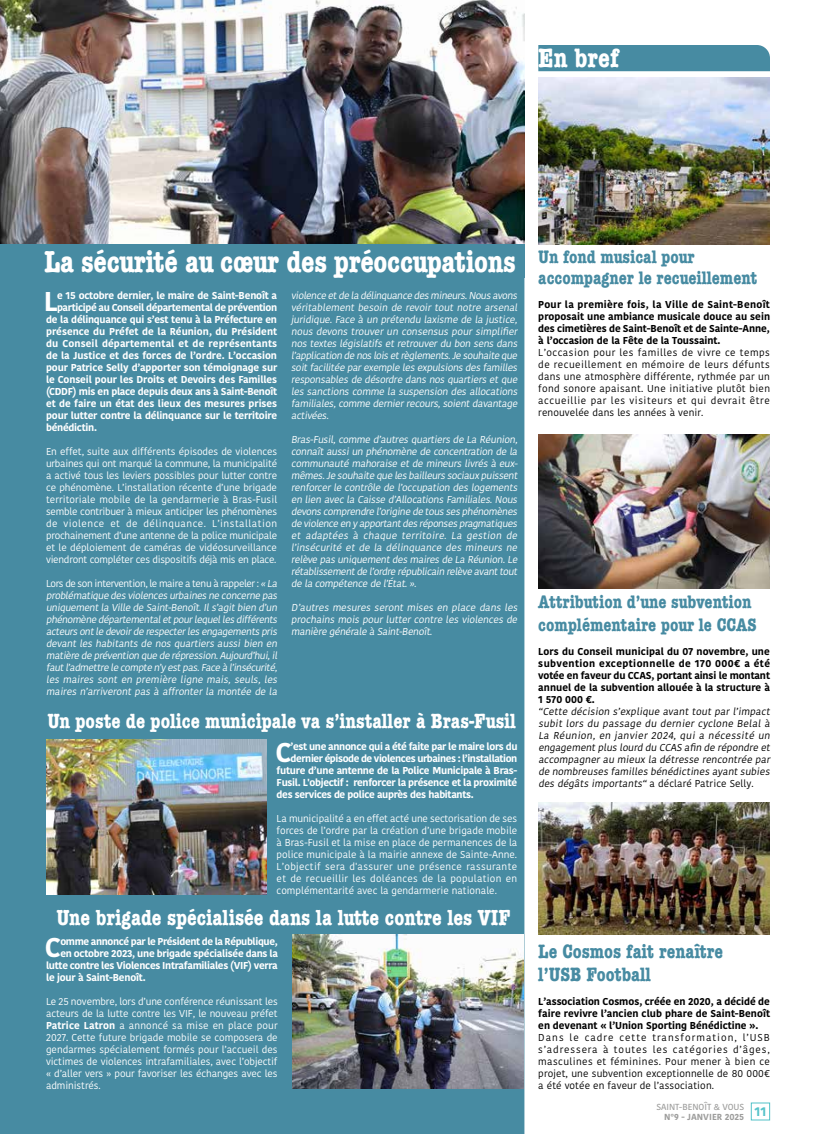
<style>
.page{position:relative;width:815px;height:1134px;background:#fff}
.page>*{position:absolute;margin:0;border:0;box-sizing:border-box;transform-origin:0 0}
.t1{font:700 condensed 31.25px "American Typewriter";letter-spacing:-.01em;color:#fff}
.t2{font:700 condensed 27.5px "American Typewriter";color:#fff}
.t3{font:700 27.12px "Kohinoor Bangla";color:#fff}
.t4{font:700 condensed 22.5px "American Typewriter";color:#fff}
.t5{font:700 condensed 21.25px "American Typewriter";color:#fff}
.t6{font:700 condensed 20px/22.5px "American Typewriter";color:#478ba2}
.t7{font:700 condensed 18.75px/22.5px "American Typewriter";color:#478ba2}
.t8{font:10px/12px "Kohinoor Bangla";letter-spacing:-.015em;color:#fff;text-align:justify}
.t9{font:10px/12px "Kohinoor Bangla";letter-spacing:.01em;color:#000;text-align:justify}
.t10{font:700 10px "Kohinoor Bangla";letter-spacing:-.025em;color:#fff}
.t11{font:700 10px/12px "Kohinoor Bangla";color:#000;text-align:justify}
.t12{font:700 10px "Kohinoor Bangla";letter-spacing:-.005em;color:#fff}
.t13{font:700 10px "Kohinoor Bangla";color:#fff}
.t14{font:700 10px "Kohinoor Bangla";letter-spacing:.015em;color:#fff}
.t15{font:500 8.75px/10px "Kohinoor Bangla";color:#9d9d9c}
.s1{font-weight:700}
</style>
<div class="page">
<div style="left:0;top:278px;width:524px;height:856px;background:#478ba2"></div>
<div style="left:751px;top:1103px;width:19px;height:17px;border:1px solid #54c2c9"></div>
<div style="left:538px;top:45px;width:232px;height:26px;background:#478ba2"></div>
<img style="left:292px;top:934px;width:232px;height:155px">
<img style="left:538px;top:77px;width:232px;height:167px">
<img style="left:538px;top:802px;width:232px;height:132px">
<img style="left:0;top:0;width:524px;height:244px">
<img style="left:46px;top:739px;width:220px;height:155px">
<div style="left:0;top:244px;width:524px;height:34px;background:#478ba2"></div>
<img style="left:538px;top:434px;width:232px;height:155px">
<h2 class="t2" style="left:538px;top:42px;width:82px">En bref</h2>
<h1 class="t1" style="left:44px;top:243px;width:473px">La sécurité au cœur des préoccupations</h1>
<h3 class="t3" style="left:44px;top:278px;width:15px">L</h3>
<p class="t10" style="left:57px;top:287px;width:222px">e 15 octobre dernier, le maire de Saint-Benoît a</p>
<p class="t10" style="left:57px;top:299px;width:222px">participé au Conseil départemental de prévention</p>
<p class="t10" style="left:46px;top:311px;width:232px">de la délinquance qui s’est tenu à la Préfecture en</p>
<p class="t13" style="left:46px;top:323px;width:233px">présence du Préfet de la Réunion, du Président</p>
<p class="t14" style="left:46px;top:335px;width:233px">du Conseil départemental et de représentants</p>
<p class="t12" style="left:46px;top:347px;width:232px">de la Justice et des forces de l’ordre. L’occasion</p>
<p class="t10" style="left:46px;top:359px;width:233px">pour Patrice Selly d’apporter son témoignage sur</p>
<p class="t10" style="left:46px;top:371px;width:233px">le Conseil pour les Droits et Devoirs des Familles</p>
<p class="t10" style="left:46px;top:383px;width:233px">(CDDF) mis en place depuis deux ans à Saint-Benoît</p>
<p class="t12" style="left:46px;top:395px;width:233px">et de faire un état des lieux des mesures prises</p>
<p class="t10" style="left:46px;top:407px;width:233px">pour lutter contre la délinquance sur le territoire</p>
<p class="t10" style="left:46px;top:419px;width:52px">bénédictin.</p>
<p class="t8" style="left:46px;top:446px;width:233px">En effet, suite aux différents épisodes de violences urbaines qui ont marqué la commune, la municipalité a activé tous les leviers possibles pour lutter contre ce phénomène. L’installation récente d’une brigade territoriale mobile de la gendarmerie à Bras-Fusil semble contribuer à mieux anticiper les phénomènes de violence et de délinquance. L’installation prochainement d’une antenne de la police municipale et le déploiement de caméras de vidéosurveillance viendront compléter ces dispositifs déjà mis en place.</p>
<p class="t8" style="left:46px;top:578px;width:235px">Lors de son intervention, le maire a tenu à rappeler : «La problématique des violences urbaines ne concerne pas uniquementla Ville de Saint-Benoît.Ils’agitbien d’un phénomène départementaletpourlequellesdifférents acteursontle devoirde respecterlesengagementspris devant les habitants de nos quartiers aussi bien en matière de prévention que de répression.Aujourd’hui,il fautl’admettre le compte n’y estpas.Face à l’insécurité, les maires sont en première ligne mais, seuls, les maires n’arriveront pas à affronter la montée de la</p>
<p class="t8" style="left:291px;top:290px;width:230px">violence etde la délinquance desmineurs.Nousavons véritablement besoin de revoir tout notre arsenal juridique. Face à un prétendu laxisme de la justice, nous devons trouver un consensus pour simplifier nos textes législatifs et retrouver du bon sens dans l’application de nosloisetrèglements.Je souhaite que soitfacilitée parexemple les expulsions des familles responsables de désordre dans nos quartiers et que les sanctions comme la suspension des allocations familiales,comme dernierrecours,soientdavantage activées.</p>
<p class="t8" style="left:291px;top:434px;width:230px">Bras-Fusil, comme d’autres quartiers de La Réunion, connaît aussi un phénomène de concentration de la communauté mahoraise et de mineurs livrés à eux&shy;mêmes.Je souhaite que lesbailleurssociaux puissent renforcer le contrôle de l’occupation des logements en lien avec la Caisse d’Allocations Familiales. Nous devonscomprendre l’origine de toussesphénomènes de violence en yapportantdesréponsespragmatiques et adaptées à chaque territoire. La gestion de l’insécurité et de la délinquance des mineurs ne relève pas uniquementdes maires de La Réunion.Le rétablissementde l’ordre républicain relève avanttout de la compétence de l’État.».</p>
<p class="t8" style="left:291px;top:602px;width:230px">D’autres mesures seront mises en place dans les prochains mois pour lutter contre les violences de manière générale à Saint-Benoît.</p>
<h3 class="t5" style="left:47px;top:708px;width:470px">Un poste de police municipale va s’installer à Bras-Fusil</h3>
<h3 class="t3" style="left:275px;top:729px;width:18px">C</h3>
<p class="t10" style="left:291px;top:738px;width:228px">’est une annonce qui a été faite par le maire lors du</p>
<p class="t10" style="left:291px;top:750px;width:228px">dernier épisode de violences urbaines : l’installation</p>
<p class="t10" style="left:277px;top:762px;width:242px">future d’une antenne de la Police Municipale à Bras-</p>
<p class="t10" style="left:277px;top:774px;width:242px">Fusil. L'objectif : renforcer la présence et la proximité</p>
<p class="t10" style="left:277px;top:786px;width:199px">des services de police auprès des habitants.</p>
<p class="t8" style="left:277px;top:812px;width:242px">La municipalité a en effet acté une sectorisation de ses forces de l’ordre par la création d’une brigade mobile à Bras-Fusil et la mise en place de permanences de la police municipale à la mairie annexe de Sainte-Anne.<br>L’objectif sera d'assurer une présence rassurante et de recueillir les doléances de la population en complémentarité avec la gendarmerie nationale.</p>
<h3 class="t4" style="left:56px;top:904px;width:456px">Une brigade spécialisée dans la lutte contre les VIF</h3>
<h3 class="t3" style="left:45px;top:923px;width:18px">C</h3>
<p class="t10" style="left:60px;top:933px;width:219px">omme annoncé par le Président de la République,</p>
<p class="t10" style="left:60px;top:945px;width:219px">en octobre 2023, une brigade spécialisée dans la</p>
<p class="t10" style="left:46px;top:957px;width:233px">lutte contre les Violences Intrafamiliales (VIF) verra</p>
<p class="t10" style="left:46px;top:969px;width:101px">le jour à Saint-Benoît.</p>
<p class="t8" style="left:46px;top:995px;width:233px">Le 25 novembre, lors d’une conférence réunissant les acteurs de la lutte contre les VIF, le nouveau préfet <span class="s1">Patrice Latron</span> a annoncé sa mise en place pour 2027. Cette future brigade mobile se composera de gendarmes spécialement formés pour l’accueil des victimes de violences intrafamiliales, avec l’objectif « d’aller vers » pour favoriser les échanges avec les administrés.</p>
<h3 class="t7" style="left:538px;top:246px;width:220px;line-height:21.2px">Un fond musical pour accompagner le recueillement</h3>
<p class="t11" style="left:538px;top:298px;width:233px">Pour la première fois, la Ville de Saint-Benoît proposait une ambiance musicale douce au sein des cimetières de Saint-Benoît et de Sainte-Anne, à l’occasion de la Fête de la Toussaint.</p>
<p class="t9" style="left:538px;top:346px;width:233px">L’occasion pour les familles de vivre ce temps de recueillement en mémoire de leurs défunts dans une atmosphère différente, rythmée par un fond sonore apaisant. Une initiative plutôt bien accueillie par les visiteurs et qui devrait être renouvelée dans les années à venir.</p>
<h3 class="t7" style="left:538px;top:591px;width:220px">Attribution d’une subvention complémentaire pour le CCAS</h3>
<p class="t11" style="left:538px;top:645px;width:233px">Lors du Conseil municipal du 07 novembre, une subvention exceptionnelle de 170 000€ a été votée en faveur du CCAS, portant ainsi le montant annuel de la subvention allouée à la structure à 1 570 000 €.</p>
<p class="t9" style="left:538px;top:705px;width:235px">“Cette décision s’explique avant tout par l’impact subit lors du passage du dernier cyclone Belal à La Réunion, en janvier 2024, qui a nécessité un engagementplus lourd du CCAS afin de répondre et accompagner au mieux la détresse rencontrée par de nombreuses familles bénédictines ayant subies des dégâts importants“ a déclaré Patrice Selly.</p>
<h3 class="t6" style="left:538px;top:940px;width:186px">Le Cosmos fait renaître l’USB Football</h3>
<p class="t11" style="left:538px;top:995px;width:233px">L’association Cosmos, créée en 2020, a décidé de faire revivre l’ancien club phare de Saint-Benoît en devenant « l’Union Sporting Bénédictine ».</p>
<p class="t9" style="left:538px;top:1031px;width:233px">Dans le cadre cette transformation, l’USB s’adressera à toutes les catégories d’âges, masculines et féminines. Pour mener à bien ce projet, une subvention exceptionnelle de 80 000€ a été votée en faveur de l’association.</p>
<p class="t15" style="left:664px;top:1102px;width:104px;text-indent:-8px">SAINT-BENOÎT &amp; VOUS<br><span class="s1">N°9 - JANVIER 2025</span> <sup>11</sup></p>
</div>
